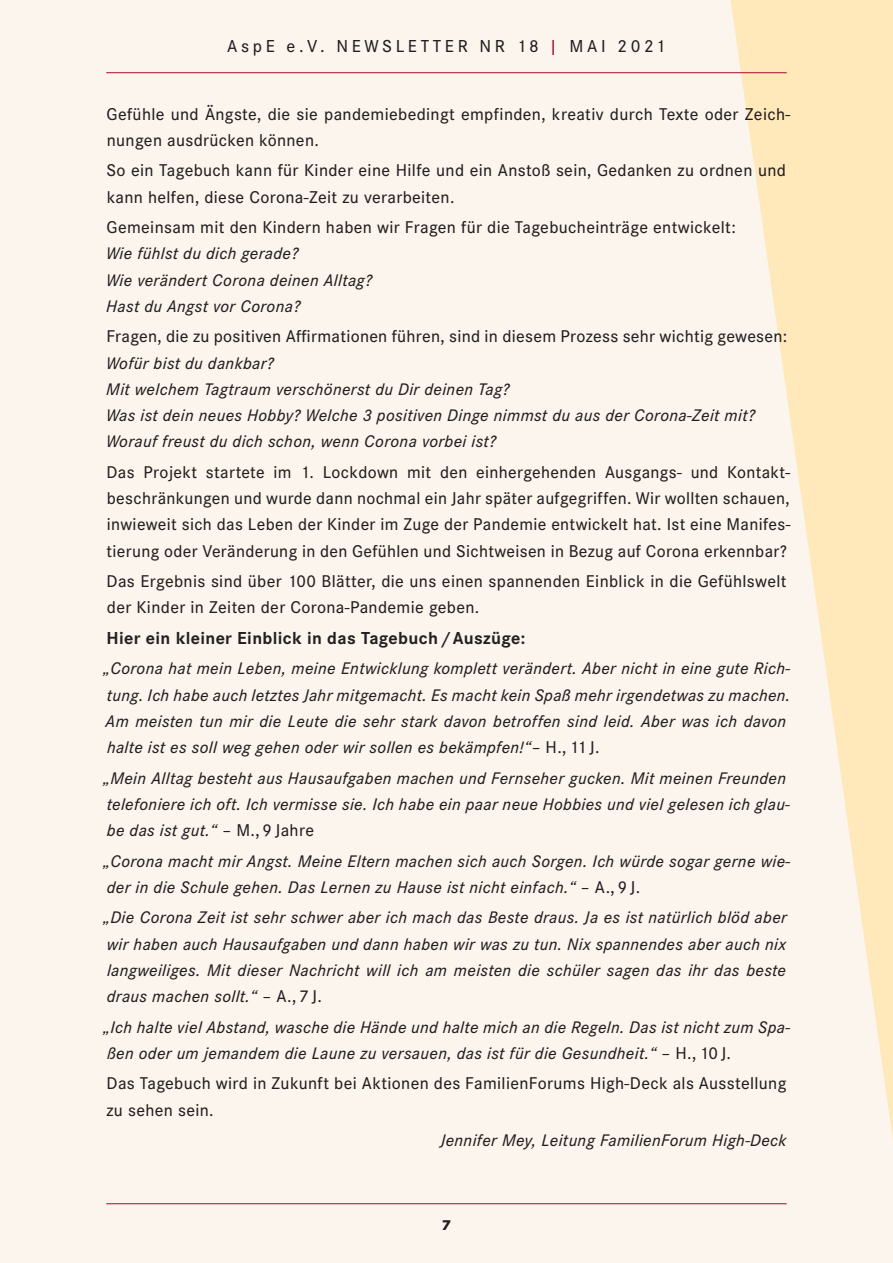
<style>
.page{position:relative;width:893px;height:1263px;background:#fcf5ed}
.page>*{position:absolute;margin:0;border:0;box-sizing:border-box;transform-origin:0 0}
.t1{font:700 18px "Corporate S";letter-spacing:.02em;color:#231f20}
.t2{font:500 18px "Corporate S";letter-spacing:.2em;color:#231f20}
.t3{font:500 17.7px/26.2px "Corporate S";letter-spacing:.02em;color:#231f20}
.t4{font:italic 500 17.4px/26.2px "Corporate S";letter-spacing:.02em;color:#231f20}
.t5{font:800 15px "Corporate S";color:#231f20}
.s1{color:#a70729}
.s2{font-style:normal;font-size:17.7px}
</style>
<div class="page">
<svg style="left:730px;top:0;width:163px;height:1139px"></svg>
<hr style="left:106px;top:72px;width:681px;height:1px;background:#a70729">
<hr style="left:106px;top:1203px;width:681px;height:1px;background:#a70729">
<p class="t2" style="left:227px;top:39px;width:440px">AspE e.V. NEWSLETTER NR 18 <span class="s1">|</span> MAI 2021</p>
<p class="t3" style="left:107px;top:102px;width:685px">Gefühle und Ängste, die sie pandemiebedingt empfinden, kreativ durch Texte oder Zeich&shy;nungen ausdrücken können.</p>
<p class="t3" style="left:106px;top:159px;width:681px">So ein Tagebuch kann für Kinder eine Hilfe und ein Anstoß sein, Gedanken zu ordnen und kann helfen, diese Corona-Zeit zu verarbeiten.</p>
<p class="t3" style="left:107px;top:216px;width:631px">Gemeinsam mit den Kindern haben wir Fragen für die Tagebucheinträge entwickelt:</p>
<p class="t4" style="left:106px;top:242px;width:268px">Wie fühlst du dich gerade?<br>Wie verändert Corona deinen Alltag?<br>Hast du Angst vor Corona?</p>
<p class="t3" style="left:107px;top:325px;width:682px">Fragen, die zu positiven Affirmationen führen, sind in diesem Prozess sehr wichtig gewesen:</p>
<p class="t4" style="left:106px;top:351px;width:650px">Wofür bist du dankbar?<br>Mit welchem Tagtraum verschönerst du Dir deinen Tag?<br>Was ist dein neues Hobby? Welche 3 positiven Dinge nimmst du aus der Corona-Zeit mit?<br>Worauf freust du dich schon, wenn Corona vorbei ist?</p>
<p class="t3" style="left:107px;top:460px;width:685px;text-align:justify">Das Projekt startete im 1. Lockdown mit den einhergehenden Ausgangs- und Kontakt&shy;beschränkungen und wurde dann nochmal ein Jahr später aufgegriffen. Wir wollten schauen, inwieweit sich das Leben der Kinder im Zuge der Pandemie entwickelt hat. Ist eine Manifes&shy;tierung oder Veränderung in den Gefühlen und Sichtweisen in Bezug auf Corona erkennbar?</p>
<p class="t3" style="left:107px;top:570px;width:681px">Das Ergebnis sind über 100 Blätter, die uns einen spannenden Einblick in die Gefühlswelt der Kinder in Zeiten der Corona-Pandemie geben.</p>
<p class="t1" style="left:107px;top:631px;width:420px">Hier ein kleiner Einblick in das Tagebuch / Auszüge:</p>
<p class="t4" style="left:103px;top:657px;width:689px">„Corona hat mein Leben, meine Entwicklung komplett verändert. Aber nicht in eine gute Rich&shy;tung. Ich habe auch letztes Jahr mitgemacht. Es macht kein Spaß mehr irgendetwas zu machen.<br>Am meisten tun mir die Leute die sehr stark davon betroffen sind leid. Aber was ich davon halte ist es soll weg gehen oder wir sollen es bekämpfen!“<span class="s2">– H., 11 J.</span></p>
<p class="t4" style="left:103px;top:766px;width:688px">„Mein Alltag besteht aus Hausaufgaben machen und Fernseher gucken. Mit meinen Freunden telefoniere ich oft. Ich vermisse sie. Ich habe ein paar neue Hobbies und viel gelesen ich glau&shy;be das ist gut.“ <span class="s2">– M., 9 Jahre</span></p>
<p class="t4" style="left:103px;top:849px;width:689px">„Corona macht mir Angst. Meine Eltern machen sich auch Sorgen. Ich würde sogar gerne wie&shy;der in die Schule gehen. Das Lernen zu Hause ist nicht einfach.“ <span class="s2">– A., 9 J.</span></p>
<p class="t4" style="left:103px;top:906px;width:685px;text-align:justify">„Die Corona Zeit ist sehr schwer aber ich mach das Beste draus. Ja es ist natürlich blöd aber wir haben auch Hausaufgaben und dann haben wir was zu tun. Nix spannendes aber auch nix langweiliges. Mit dieser Nachricht will ich am meisten die schüler sagen das ihr das beste draus machen sollt.“ <span class="s2">– A., 7 J.</span></p>
<p class="t4" style="left:103px;top:1015px;width:689px">„Ich halte viel Abstand, wasche die Hände und halte mich an die Regeln. Das ist nicht zum Spa&shy;ßen oder um jemandem die Laune zu versauen, das ist für die Gesundheit.“ <span class="s2">– H., 10 J.</span></p>
<p class="t3" style="left:106px;top:1072px;width:681px">Das Tagebuch wird in Zukunft bei Aktionen des FamilienForums High-Deck als Ausstellung zu sehen sein.</p>
<p class="t4" style="left:440px;top:1129px;width:348px">Jennifer Mey, Leitung FamilienForum High-Deck</p>
<p class="t5" style="left:442px;top:1219px;width:11px">7</p>
</div>
